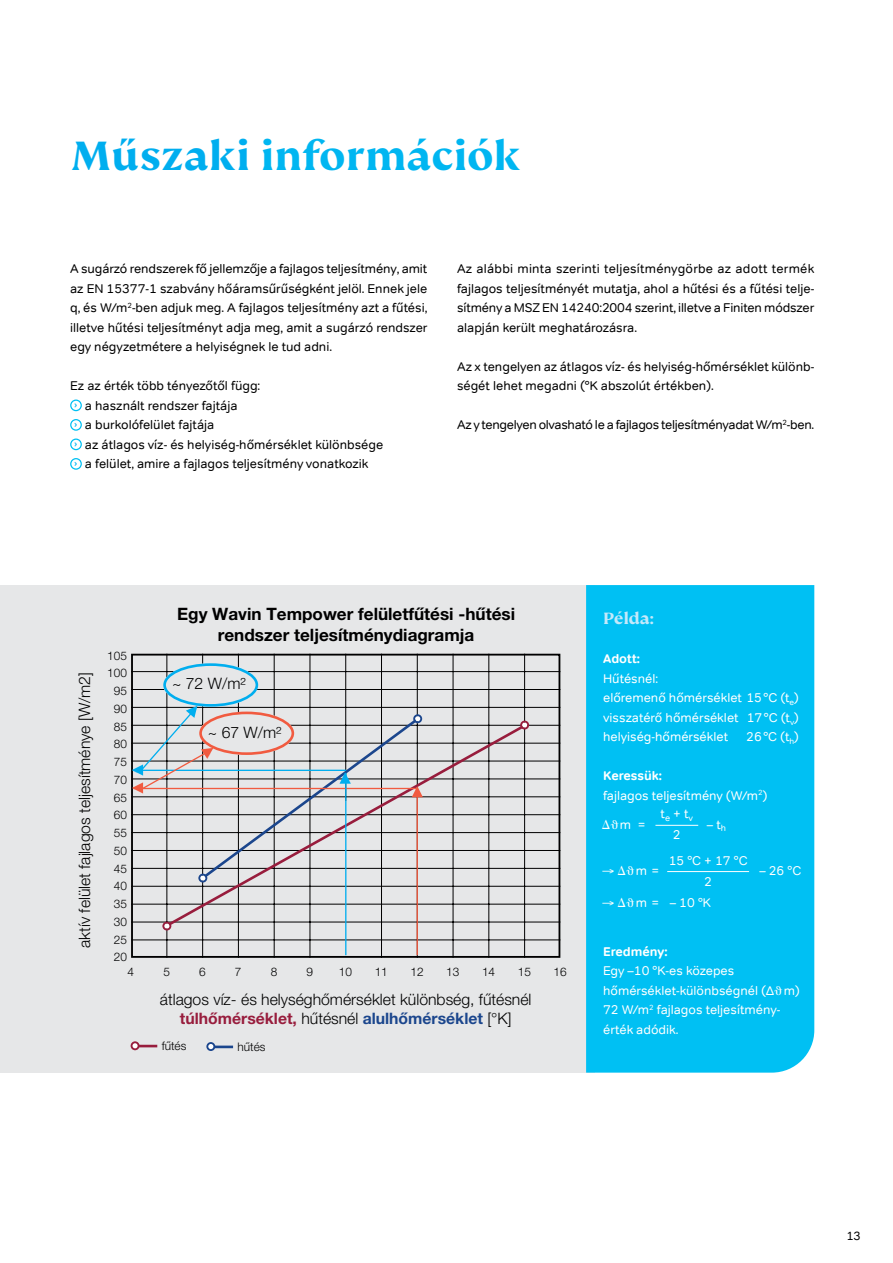
<style>
.page{position:relative;width:893px;height:1263px;background:#fff}
.page>*{position:absolute;margin:0;border:0;box-sizing:border-box;transform-origin:0 0}
.t1{font:700 45px "FS Kim";color:#00b6f1}
.t2{font:700 18px "FS Kim";color:#c4e9fb}
.t3{font:700 17.1px/20.5px "Helvetica Neue LT Pro";color:#000;text-align:center}
.t4{font:300 15.75px/18.9px "Helvetica Neue LT Pro";color:#000;text-align:center}
.t5{font:12.75px/19.5px "Tondo Trial";color:#000;text-align:justify}
.t6{font:12.75px/19.5px "Tondo Trial";color:#fff}
.t7{font:12.75px "Tondo Trial";letter-spacing:-.025em;color:#000}
.t8{font:700 12.75px "Tondo Trial";color:#fff}
.t9{font:12px "Tondo Trial";color:#000}
.t10{font:300 11.85px/17.7px "Helvetica Neue LT Pro";color:#000;text-align:center}
.s1{color:#00aeef}
.s2{font-weight:700;color:#981d3d}
.s3{font-weight:700;color:#1b468d}
.s4{font-weight:700}
</style>
<div class="page">
<div style="left:0;top:585px;width:595px;height:488px;background:#e6e7e8"></div>
<div style="left:131px;top:654px;width:429px;height:304px;border:2px solid #000"></div>
<hr style="left:524px;top:654px;width:1px;height:304px;background:#000">
<hr style="left:488px;top:654px;width:1px;height:304px;background:#000">
<hr style="left:453px;top:654px;width:1px;height:304px;background:#000">
<hr style="left:417px;top:654px;width:1px;height:304px;background:#000">
<hr style="left:381px;top:654px;width:1px;height:304px;background:#000">
<hr style="left:345px;top:654px;width:1px;height:147px;background:#000">
<hr style="left:310px;top:654px;width:1px;height:304px;background:#000">
<hr style="left:274px;top:654px;width:1px;height:304px;background:#000">
<hr style="left:238px;top:654px;width:1px;height:304px;background:#000">
<hr style="left:202px;top:654px;width:1px;height:304px;background:#000">
<hr style="left:166px;top:654px;width:1px;height:304px;background:#000">
<hr style="left:131px;top:939px;width:429px;height:1px;background:#000">
<hr style="left:131px;top:922px;width:429px;height:1px;background:#000">
<hr style="left:131px;top:904px;width:429px;height:1px;background:#000">
<hr style="left:131px;top:886px;width:429px;height:1px;background:#000">
<hr style="left:131px;top:868px;width:429px;height:1px;background:#000">
<hr style="left:131px;top:850px;width:429px;height:1px;background:#000">
<hr style="left:131px;top:832px;width:429px;height:1px;background:#000">
<hr style="left:131px;top:814px;width:429px;height:1px;background:#000">
<hr style="left:131px;top:796px;width:429px;height:1px;background:#000">
<hr style="left:131px;top:778px;width:429px;height:1px;background:#000">
<hr style="left:131px;top:761px;width:429px;height:1px;background:#000">
<hr style="left:131px;top:743px;width:429px;height:1px;background:#000">
<hr style="left:131px;top:725px;width:429px;height:1px;background:#000">
<hr style="left:131px;top:707px;width:429px;height:1px;background:#000">
<hr style="left:131px;top:689px;width:429px;height:1px;background:#000">
<hr style="left:131px;top:671px;width:429px;height:1px;background:#000">
<svg style="left:163px;top:721px;width:366px;height:208px"></svg>
<svg style="left:162px;top:921px;width:9px;height:9px"></svg>
<svg style="left:520px;top:721px;width:9px;height:8px"></svg>
<svg style="left:206px;top:1042px;width:9px;height:9px"></svg>
<hr style="left:214px;top:1045px;width:19px;height:3px;background:#1b468d">
<svg style="left:131px;top:1041px;width:26px;height:9px"></svg>
<hr style="left:345px;top:773px;width:1px;height:182px;background:#00aeef">
<hr style="left:417px;top:791px;width:1px;height:164px;background:#f15b40">
<svg style="left:132px;top:663px;width:291px;height:219px"></svg>
<div style="left:586px;top:585px;width:228px;height:488px;background:#00c0f3"></div>
<div style="left:70px;top:399px;width:12px;height:12px;border:1px solid #00c0f3;border-radius:50%"></div>
<svg style="left:73px;top:403px;width:4px;height:6px"></svg>
<div style="left:70px;top:419px;width:12px;height:12px;border:1px solid #00c0f3;border-radius:50%"></div>
<div style="left:70px;top:438px;width:12px;height:12px;border:1px solid #00c0f3;border-radius:50%"></div>
<svg style="left:73px;top:442px;width:4px;height:6px"></svg>
<div style="left:70px;top:458px;width:12px;height:12px;border:1px solid #00c0f3;border-radius:50%"></div>
<hr style="left:655px;top:825px;width:43px;height:1px;background:#fff">
<hr style="left:667px;top:871px;width:82px;height:1px;background:#fff">
<svg style="left:775px;top:986px;width:7px;height:9px"></svg>
<svg style="left:611px;top:820px;width:7px;height:9px"></svg>
<svg style="left:626px;top:866px;width:8px;height:9px"></svg>
<svg style="left:626px;top:898px;width:8px;height:9px"></svg>
<h1 class="t1" style="left:70px;top:131px;width:452px"><span class="s1">Műszaki</span> információk</h1>
<p class="t5" style="left:70px;top:259px;width:359px">A sugárzó rendszerek fő jellemzője a fajlagos teljesítmény, amit az EN 15377-1 szabvány hőáramsűrűségként jelöl. Ennek jele q, és W/m<sup>2</sup>-ben adjuk meg. A fajlagos teljesítmény azt a fűtési, illetve hűtési teljesítményt adja meg, amit a sugárzó rendszer egy négyzetmétere a helyiségnek le tud adni.</p>
<p class="t5" style="left:85px;top:376px;width:300px;text-align:left;text-indent:-15px">Ez az érték több tényezőtől függ:<br>a használt rendszer fajtája<br>a burkolófelület fajtája<br>az átlagos víz- és helyiség-hőmérséklet különbsége a felület, amire a fajlagos teljesítmény vonatkozik</p>
<p class="t5" style="left:457px;top:259px;width:359px">Az alábbi minta szerinti teljesítménygörbe az adott termék fajlagos teljesítményét mutatja, ahol a hűtési és a fűtési telje&shy;sítmény a MSZ EN 14240:2004 szerint, illetve a Finiten módszer alapján került meghatározásra.</p>
<p class="t5" style="left:457px;top:356px;width:359px">Az x tengelyen az átlagos víz- és helyiség-hőmérséklet különb&shy;ségét lehet megadni (°K abszolút értékben).</p>
<p class="t7" style="left:457px;top:417px;width:359px">Az y tengelyen olvasható le a fajlagos teljesítményadat W/m<sup>2</sup>-ben.</p>
<p class="t4" style="left:75px;top:948px;width:277px;rotate:-90deg">aktív felület fajlagos teljesítménye [W/m2]</p>
<p class="t10" style="left:107px;top:646px;width:21px">105<br>100<br>95<br>90<br>85<br>80<br>75<br>70<br>65<br>60<br>55<br>50<br>45<br>40<br>35<br>30<br>25<br>20</p>
<h3 class="t3" style="left:177px;top:604px;width:339px">Egy Wavin Tempower felületfűtési -hűtési rendszer teljesítménydiagramja</h3>
<p class="t4" style="left:172px;top:674px;width:75px">~ 72 W/m²</p>
<p class="t4" style="left:208px;top:722px;width:75px">~ 67 W/m²</p>
<p class="t10" style="left:128px;top:963px;width:8px">4</p>
<p class="t10" style="left:163px;top:963px;width:8px">5</p>
<p class="t10" style="left:199px;top:963px;width:8px">6</p>
<p class="t10" style="left:235px;top:963px;width:8px">7</p>
<p class="t10" style="left:271px;top:963px;width:8px">8</p>
<p class="t10" style="left:306px;top:963px;width:8px">9</p>
<p class="t10" style="left:339px;top:963px;width:15px">10</p>
<p class="t10" style="left:375px;top:963px;width:15px">11</p>
<p class="t10" style="left:410px;top:963px;width:15px">12</p>
<p class="t10" style="left:446px;top:963px;width:15px">13</p>
<p class="t10" style="left:482px;top:963px;width:15px">14</p>
<p class="t10" style="left:518px;top:963px;width:15px">15</p>
<p class="t10" style="left:554px;top:963px;width:15px">16</p>
<p class="t4" style="left:160px;top:990px;width:373px">átlagos víz- és helységhőmérséklet különbség, fűtésnél <span class="s2">túlhőmérséklet,</span> hűtésnél <span class="s3">alulhőmérséklet</span> [°K]</p>
<p class="t10" style="left:162px;top:1037px;width:26px">fűtés</p>
<p class="t10" style="left:238px;top:1037px;width:30px">hűtés</p>
<h2 class="t2" style="left:603px;top:608px;width:52px">Példa:</h2>
<p class="t8" style="left:603px;top:651px;width:39px">Adott:</p>
<p class="t6" style="left:603px;top:668px;width:197px">Hűtésnél:<br>előremenő hőmérséklet 15°C (t<sub>e</sub>) visszatérő hőmérséklet 17°C (t<sub>v</sub>) helyiség-hőmérséklet</p>
<p class="t6" style="left:746px;top:727px;width:54px">26°C (t<sub>h</sub>)</p>
<p class="t6" style="left:603px;top:766px;width:166px"><span class="s4">Keressük:<br></span>fajlagos teljesítmény (W/m<sup>2</sup>)</p>
<p class="t6" style="left:660px;top:804px;width:34px">t<sub>e</sub> + t<sub>v</sub></p>
<p class="t6" style="left:602px;top:815px;width:45px">∆m=</p>
<p class="t6" style="left:707px;top:815px;width:21px">– t<sub>h</sub></p>
<p class="t6" style="left:669px;top:822px;width:80px;line-height:25.2px;text-indent:4px">2<br>15 °C + 17 °C</p>
<p class="t6" style="left:602px;top:861px;width:59px">→ ∆ m=</p>
<p class="t6" style="left:759px;top:861px;width:43px">– 26 °C</p>
<p class="t6" style="left:704px;top:872px;width:9px">2</p>
<p class="t6" style="left:602px;top:893px;width:111px">→ ∆ m= – 10 °K</p>
<p class="t8" style="left:603px;top:943px;width:66px">Eredmény:</p>
<p class="t6" style="left:603px;top:961px;width:198px">Egy –10 °K-es közepes hőmérséklet-különbségnél (Δ m)<br>72 W/m<sup>2</sup> fajlagos teljesítmény&shy;érték adódik.</p>
<p class="t9" style="left:846px;top:1228px;width:16px">13</p>
</div>
